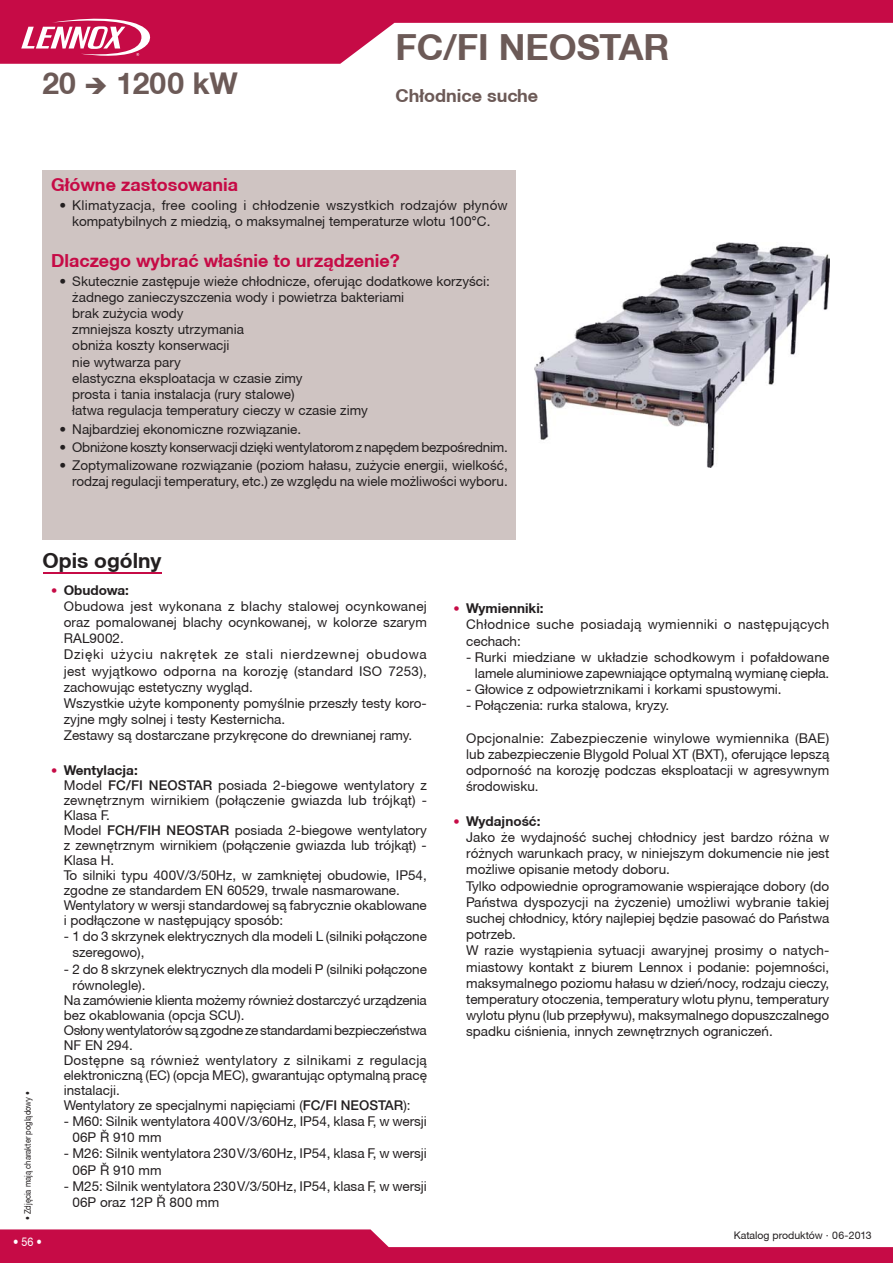
<style>
.page{position:relative;width:893px;height:1263px;background:#fff}
.page>*{position:absolute;margin:0;border:0;box-sizing:border-box;transform-origin:0 0}
.t1{font:700 36px "Helvetica Neue CE";color:#6c5a57}
.t2{font:700 30px "Helvetica Neue CE";color:#6c5a57}
.t3{font:700 21px "Helvetica Neue CE";color:#231f20}
.t4{font:700 18px "Helvetica Neue CE";color:#c60b46}
.t5{font:700 18px "Helvetica Neue CE";color:#6c5a57}
.t6{font:13.5px/16.2px "Helvetica Neue CE";color:#231f20}
.t7{font:13.5px "Helvetica Neue CE";letter-spacing:-.02em;color:#231f20}
.t8{font:13.5px/16.2px "Helvetica Neue CE";letter-spacing:.025em;color:#231f20}
.t9{font:13.5px "Helvetica Neue CE";letter-spacing:.02em;color:#231f20}
.t10{font:12px "Helvetica Neue CE";color:#fff;scale:.9 1}
.t11{font:10.5px "Helvetica Neue CE";color:#231f20}
.t12{font:9px "Helvetica Neue CE";color:#231f20;scale:.85 1}
.s1{font-family:"Eurostile LT";font-size:12px;color:#c60b46}
.s2{font-weight:700}
.s3{font-family:"Helvetica Neue";font-weight:500}
</style>
<div class="page">
<svg style="left:0;top:1229px;width:893px;height:34px"></svg>
<svg style="left:0;top:0;width:893px;height:64px;fill:#c60b46"></svg>
<svg style="left:21px;top:13px;width:131px;height:47px"></svg>
<img style="left:534px;top:243px;width:295px;height:224px">
<hr style="left:43px;top:572px;width:118px;height:2px;background:#c60b46">
<div style="left:43px;top:170px;width:473px;height:369px;background:#cfc4c2"></div>
<h2 class="t2" style="left:43px;top:72px;width:197px">20 ➔ 1200 kW</h2>
<h1 class="t1" style="left:395px;top:34px;width:275px">FC/FI NEOSTAR</h1>
<h3 class="t5" style="left:395px;top:90px;width:144px">Ch³odnice suche</h3>
<h3 class="t4" style="left:51px;top:179px;width:189px">G³ówne zastosowania</h3>
<p class="t6" style="left:60px;top:198px;width:450px;text-align:center">• Klimatyzacja, free cooling i ch³odzenie wszystkich rodzajów p³ynów kompatybilnych z miedzi¹, o maksymalnej temperaturze wlotu 100°C.</p>
<h3 class="t4" style="left:51px;top:255px;width:350px">Dlaczego wybraæ w³aśnie to urz¹dzenie?</h3>
<p class="t6" style="left:72px;top:274px;width:419px;text-indent:-13px">• Skutecznie zastêpuje wie¿e ch³odnicze, oferuj¹c dodatkowe korzyści: ¿adnego zanieczyszczenia wody i powietrza bakteriami<br>brak zu¿ycia wody<br>zmniejsza koszty utrzymania<br>obni¿a koszty konserwacji<br>nie wytwarza pary<br>elastyczna eksploatacja w czasie zimy<br>prosta i tania instalacja (rury stalowe)<br>³atwa regulacja temperatury cieczy w czasie zimy</p>
<p class="t6" style="left:60px;top:422px;width:243px">• Najbardziej ekonomiczne rozwi¹zanie.</p>
<p class="t7" style="left:60px;top:442px;width:450px">• Obni¿one koszty konserwacji dziêki wentylatorom z napêdem bezpośrednim.</p>
<p class="t6" style="left:60px;top:459px;width:450px;text-align:right">• Zoptymalizowane rozwi¹zanie (poziom ha³asu, zu¿ycie energii, wielkośæ, rodzaj regulacji temperatury, etc.) ze wzglêdu na wiele mo¿liwości wyboru.</p>
<p class="t12" style="left:24px;top:1220px;width:153px;rotate:-90deg">• Zdjêcia maj¹ charakter pogl¹dowy •</p>
<h3 class="t3" style="left:43px;top:553px;width:120px">Opis ogólny</h3>
<p class="t6" style="left:64px;top:583px;width:365px;text-indent:-13px"><span class="s1">•</span> <span class="s2">Obudowa:<br></span>Obudowa jest wykonana z blachy stalowej ocynkowanej oraz pomalowanej blachy ocynkowanej, w kolorze szarym RAL9002.<br>Dziêki u¿yciu nakrêtek ze stali nierdzewnej obudowa jest wyj¹tkowo odporna na korozjê (standard ISO 7253), zachowuj¹c estetyczny wygl¹d.<br>Wszystkie u¿yte komponenty pomyślnie przesz³y testy koro&shy;zyjne mg³y solnej i testy Kesternicha.<br>Zestawy s¹ dostarczane przykrêcone do drewnianej ramy.</p>
<p class="t6" style="left:64px;top:764px;width:365px;line-height:15px;text-indent:-13px"><span class="s1">•</span> <span class="s2">Wentylacja:<br></span>Model <span class="s3">FC/FI NEOSTAR</span> posiada 2-biegowe wentylatory z zewnêtrznym wirnikiem (po³¹czenie gwiazda lub trójk¹t) - Klasa F.<br>Model <span class="s3">FCH/FIH NEOSTAR</span> posiada 2-biegowe wentylatory z zewnêtrznym wirnikiem (po³¹czenie gwiazda lub trójk¹t) - Klasa H.<br>To silniki typu 400V/3/50Hz, w zamkniêtej obudowie, IP54, zgodne ze standardem EN 60529, trwale nasmarowane.<br>Wentylatory w wersji standardowej s¹ fabrycznie okablowane i pod³¹czone w nastêpuj¹cy sposób:</p>
<p class="t6" style="left:73px;top:930px;width:356px;text-indent:-9px">- 1 do 3 skrzynek elektrycznych dla modeli L (silniki po³¹czone szeregowo),</p>
<p class="t6" style="left:64px;top:962px;width:365px">- 2 do 8 skrzynek elektrycznych dla modeli P (silniki po³¹czone</p>
<p class="t6" style="left:73px;top:978px;width:74px">równolegle).</p>
<p class="t6" style="left:64px;top:993px;width:365px">Na zamówienie klienta mo¿emy równie¿ dostarczyæ urz¹dzenia</p>
<p class="t6" style="left:64px;top:1008px;width:182px">bez okablowania (opcja SCU).</p>
<p class="t7" style="left:64px;top:1025px;width:365px">Os³ony wentylatorów s¹ zgodne ze standardami bezpieczeñstwa</p>
<p class="t6" style="left:64px;top:1038px;width:71px">NF EN 294.</p>
<p class="t9" style="left:64px;top:1055px;width:365px">Dostêpne s¹ równie¿ wentylatory z silnikami z regulacj¹</p>
<p class="t6" style="left:64px;top:1068px;width:365px">elektroniczn¹ (EC) (opcja MEC), gwarantuj¹c optymaln¹ pracê</p>
<p class="t6" style="left:64px;top:1083px;width:57px">instalacji.</p>
<p class="t6" style="left:64px;top:1098px;width:348px">Wentylatory ze specjalnymi napiêciami (<span class="s3">FC/FI NEOSTAR</span>):</p>
<p class="t6" style="left:73px;top:1114px;width:356px;text-indent:-9px">- M60: Silnik wentylatora 400 V/3/60Hz, IP54, klasa F, w wersji<br>06P Ø 910 mm</p>
<p class="t6" style="left:73px;top:1147px;width:356px;text-indent:-9px">- M26: Silnik wentylatora 230 V/3/60Hz, IP54, klasa F, w wersji<br>06P Ø 910 mm</p>
<p class="t6" style="left:73px;top:1179px;width:356px;text-indent:-9px">- M25: Silnik wentylatora 230 V/3/50Hz, IP54, klasa F, w wersji<br>06P oraz 12P Ø 800 mm</p>
<p class="t8" style="left:466px;top:602px;width:365px;text-indent:-13px"><span class="s1">•</span> <span class="s2">Wymienniki:<br></span>Ch³odnice suche posiadaj¹ wymienniki o nastêpuj¹cych cechach:</p>
<p class="t6" style="left:466px;top:650px;width:365px;text-align:right">- Rurki miedziane w uk³adzie schodkowym i pofa³dowane lamele aluminiowe zapewniaj¹ce optymaln¹ wymianê ciep³a.</p>
<p class="t6" style="left:466px;top:683px;width:317px">- G³owice z odpowietrznikami i korkami spustowymi.</p>
<p class="t6" style="left:466px;top:699px;width:205px">- Po³¹czenia: rurka stalowa, kryzy.</p>
<p class="t6" style="left:466px;top:731px;width:365px;text-align:justify">Opcjonalnie: Zabezpieczenie winylowe wymiennika (BAE) lub zabezpieczenie Blygold Polual XT (BXT), oferuj¹ce lepsz¹ odpornośæ na korozjê podczas eksploatacji w agresywnym środowisku.</p>
<p class="t6" style="left:466px;top:814px;width:365px;text-indent:-13px"><span class="s1">•</span> <span class="s2">Wydajnośæ:<br></span>Jako ¿e wydajnośæ suchej ch³odnicy jest bardzo ró¿na w ró¿nych warunkach pracy, w niniejszym dokumencie nie jest mo¿liwe opisanie metody doboru.<br>Tylko odpowiednie oprogramowanie wspieraj¹ce dobory (do Pañstwa dyspozycji na ¿yczenie) umo¿liwi wybranie takiej suchej ch³odnicy, który najlepiej bêdzie pasowaæ do Pañstwa potrzeb.<br>W razie wyst¹pienia sytuacji awaryjnej prosimy o natych&shy;miastowy kontakt z biurem Lennox i podanie: pojemności, maksymalnego poziomu ha³asu w dzieñ/nocy, rodzaju cieczy, temperatury otoczenia, temperatury wlotu p³ynu, temperatury wylotu p³ynu (lub przep³ywu), maksymalnego dopuszczalnego spadku ciśnienia, innych zewnêtrznych ograniczeñ.</p>
<p class="t10" style="left:13px;top:1238px;width:34px">• 56 •</p>
<p class="t11" style="left:734px;top:1231px;width:139px">Katalog produktów · 06-2013</p>
</div>
